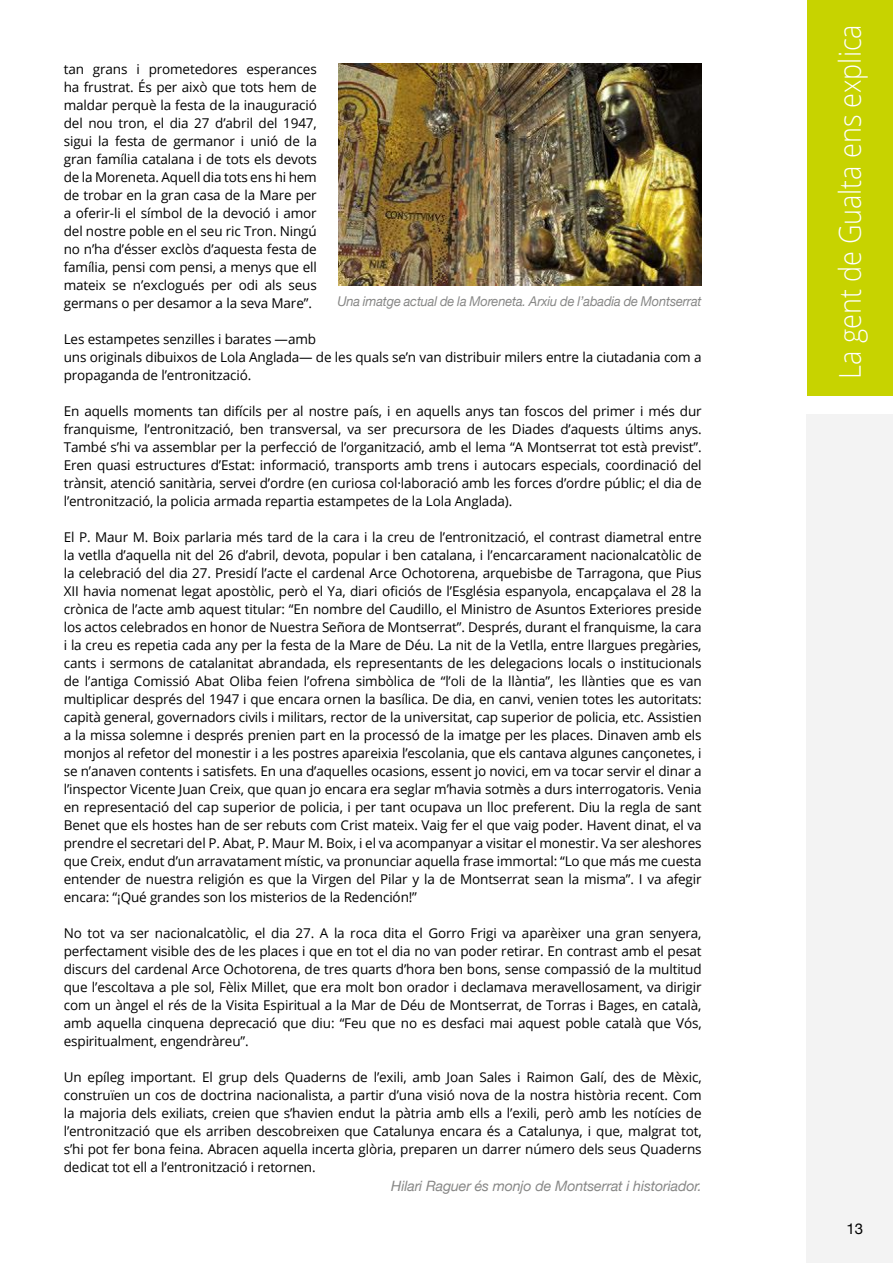
<style>
.page{position:relative;width:893px;height:1263px;background:#fff}
.page>*{position:absolute;margin:0;border:0;box-sizing:border-box;transform-origin:0 0}
.t1{font:300 30px "Open Sans";color:#fff;scale:.9 1}
.t2{font:15px "Helvetica Neue";color:#000}
.t3{font:italic 14.25px "Helvetica Neue";letter-spacing:-.01em;color:#878786}
.t4{font:13.5px/18px "Open Sans";letter-spacing:-.01em;color:#000;text-align:justify}
.t5{font:italic 13.5px "Helvetica Neue";letter-spacing:-.01em;color:#878786;scale:.95 1}
</style>
<div class="page">
<div style="left:806px;top:415px;width:87px;height:848px;background:#f3f3f3"></div>
<div style="left:808px;top:0;width:85px;height:396px;background:#c7d300"></div>
<img style="left:338px;top:64px;width:364px;height:221px">
<p class="t4" style="left:64px;top:60px;width:255px">tan grans i prometedores esperances ha frustrat. És per això que tots hem de maldar perquè la festa de la inauguració del nou tron, el dia 27 d’abril del 1947, sigui la festa de germanor i unió de la gran família catalana i de tots els devots de la Moreneta. Aquell dia tots ens hi hem de trobar en la gran casa de la Mare per a oferir-li el símbol de la devoció i amor del nostre poble en el seu ric Tron. Ningú no n’ha d’ésser exclòs d’aquesta festa de família, pensi com pensi, a menys que ell mateix se n’exclogués per odi als seus germans o per desamor a la seva Mare”.</p>
<p class="t4" style="left:64px;top:330px;width:639px;text-align:left">Les estampetes senzilles i barates —amb<br>uns originals dibuixos de Lola Anglada— de les quals se’n van distribuir milers entre la ciutadania com a propaganda de l’entronització.</p>
<p class="t4" style="left:64px;top:402px;width:639px">En aquells moments tan difícils per al nostre país, i en aquells anys tan foscos del primer i més dur franquisme, l’entronització, ben transversal, va ser precursora de les Diades d’aquests últims anys.<br>També s’hi va assemblar per la perfecció de l’organització, amb el lema “A Montserrat tot està previst”.<br>Eren quasi estructures d’Estat: informació, transports amb trens i autocars especials, coordinació del trànsit, atenció sanitària, servei d’ordre (en curiosa col·laboració amb les forces d’ordre públic; el dia de l’entronització, la policia armada repartia estampetes de la Lola Anglada).</p>
<p class="t4" style="left:64px;top:528px;width:639px">El P. Maur M. Boix parlaria més tard de la cara i la creu de l’entronització, el contrast diametral entre la vetlla d’aquella nit del 26 d’abril, devota, popular i ben catalana, i l’encarcarament nacionalcatòlic de la celebració del dia 27. Presidí l’acte el cardenal Arce Ochotorena, arquebisbe de Tarragona, que Pius XII havia nomenat legat apostòlic, però el Ya, diari oficiós de l’Església espanyola, encapçalava el 28 la crònica de l’acte amb aquest titular: “En nombre del Caudillo, el Ministro de Asuntos Exteriores preside los actos celebrados en honor de Nuestra Señora de Montserrat”. Després, durant el franquisme, la cara i la creu es repetia cada any per la festa de la Mare de Déu. La nit de la Vetlla, entre llargues pregàries, cants i sermons de catalanitat abrandada, els representants de les delegacions locals o institucionals de l’antiga Comissió Abat Oliba feien l’ofrena simbòlica de “l’oli de la llàntia”, les llànties que es van multiplicar després del 1947 i que encara ornen la basílica. De dia, en canvi, venien totes les autoritats: capità general, governadors civils i militars, rector de la universitat, cap superior de policia, etc. Assistien a la missa solemne i després prenien part en la processó de la imatge per les places. Dinaven amb els monjos al refetor del monestir i a les postres apareixia l’escolania, que els cantava algunes cançonetes, i se n’anaven contents i satisfets. En una d’aquelles ocasions, essent jo novici, em va tocar servir el dinar a l’inspector Vicente Juan Creix, que quan jo encara era seglar m’havia sotmès a durs interrogatoris. Venia en representació del cap superior de policia, i per tant ocupava un lloc preferent. Diu la regla de sant Benet que els hostes han de ser rebuts com Crist mateix. Vaig fer el que vaig poder. Havent dinat, el va prendre el secretari del P. Abat, P. Maur M. Boix, i el va acompanyar a visitar el monestir. Va ser aleshores que Creix, endut d’un arravatament místic, va pronunciar aquella frase immortal: “Lo que más me cuesta entender de nuestra religión es que la Virgen del Pilar y la de Montserrat sean la misma”. I va afegir encara: “¡Qué grandes son los misterios de la Redención!”</p>
<p class="t4" style="left:64px;top:924px;width:639px">No tot va ser nacionalcatòlic, el dia 27. A la roca dita el Gorro Frigi va aparèixer una gran senyera, perfectament visible des de les places i que en tot el dia no van poder retirar. En contrast amb el pesat discurs del cardenal Arce Ochotorena, de tres quarts d’hora ben bons, sense compassió de la multitud que l’escoltava a ple sol, Fèlix Millet, que era molt bon orador i declamava meravellosament, va dirigir com un àngel el rés de la Visita Espiritual a la Mar de Déu de Montserrat, de Torras i Bages, en català, amb aquella cinquena deprecació que diu: “Feu que no es desfaci mai aquest poble català que Vós, espiritualment, engendràreu”.</p>
<p class="t4" style="left:64px;top:1068px;width:639px">Un epíleg important. El grup dels Quaderns de l’exili, amb Joan Sales i Raimon Galí, des de Mèxic, construïen un cos de doctrina nacionalista, a partir d’una visió nova de la nostra història recent. Com la majoria dels exiliats, creien que s’havien endut la pàtria amb ells a l’exili, però amb les notícies de l’entronització que els arriben descobreixen que Catalunya encara és a Catalunya, i que, malgrat tot, s’hi pot fer bona feina. Abracen aquella incerta glòria, preparen un darrer número dels seus Quaderns dedicat tot ell a l’entronització i retornen.</p>
<p class="t3" style="left:391px;top:1176px;width:312px">Hilari Raguer és monjo de Montserrat i historiador.</p>
<p class="t5" style="left:337px;top:292px;width:385px">Una imatge actual de la Moreneta. Arxiu de l’abadia de Montserrat</p>
<h1 class="t1" style="left:829px;top:378px;width:395px;rotate:-90deg">La gent de Gualta ens explica</h1>
<p class="t2" style="left:846px;top:1217px;width:18px">13</p>
</div>
